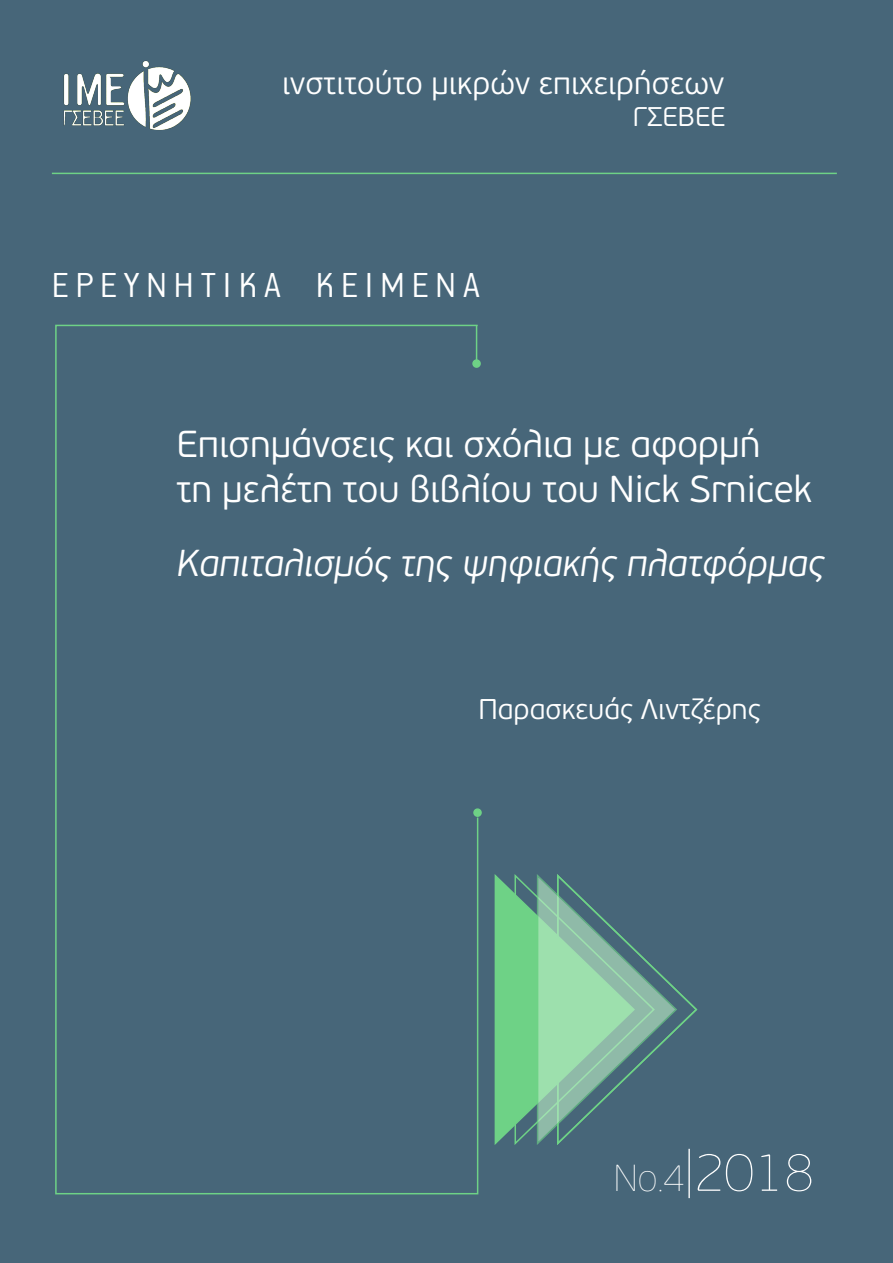
<style>
.page{position:relative;width:893px;height:1263px;background:#476679}
.page>*{position:absolute;margin:0;border:0;box-sizing:border-box;transform-origin:0 0}
.t1{font:54px "PF Beau Sans Pro X Thin";color:#fff}
.t2{font:300 39px "PF Premier Text";letter-spacing:.18em;color:#fff}
.t3{font:300 37.5px "PF Beau Sans Pro";color:#fff}
.t4{font:italic 300 37.5px "PF Beau Sans Pro";color:#fff}
.t5{font:300 31.5px "PF Beau Sans Pro";letter-spacing:.005em;color:#fff}
.t6{font:300 28.5px "PF Beau Sans Pro";color:#fff}
.t7{font:300 27px "PF Beau Sans Pro";color:#fff}
.s1{font-size:37.5px}
</style>
<div class="page">
<hr style="left:52px;top:173px;width:785px;height:1px;background:#6ed286">
<img style="left:54px;top:54px;width:142px;height:85px">
<svg style="left:494px;top:872px;width:204px;height:275px;background:#689d8b"></svg>
<div style="left:54px;top:324px;width:425px;height:871px;background:#476679"></div>
<hr style="left:476px;top:325px;width:1px;height:39px;background:#6ed286">
<div style="left:473px;top:360px;width:7px;height:7px;background:#6ed286;border-radius:50%"></div>
<div style="left:472px;top:359px;width:9px;height:9px;border:2px solid #6ed286;border-radius:50%"></div>
<div style="left:474px;top:809px;width:7px;height:7px;background:#6ed286;border-radius:50%"></div>
<div style="left:473px;top:808px;width:9px;height:9px;border:2px solid #6ed286;border-radius:50%"></div>
<p class="t5" style="left:282px;top:65px;width:444px">ινστιτούτο μικρών επιχειρήσεων</p>
<p class="t7" style="left:633px;top:102px;width:94px">ΓΣΕΒΕΕ</p>
<p class="t2" style="left:52px;top:266px;width:430px">ΕΡΕΥΝΗΤΙΚΑ ΚΕΙΜΕΝΑ</p>
<p class="t3" style="left:177px;top:422px;width:585px">Επισημάνσεις και σχόλια με αφορμή</p>
<p class="t3" style="left:177px;top:467px;width:637px">τη μελέτη του βιβλίου του Nick Srnicek</p>
<p class="t4" style="left:177px;top:542px;width:650px">Καπιταλισμός της ψηφιακής πλατφόρμας</p>
<p class="t6" style="left:478px;top:693px;width:284px">Παρασκευάς Λιντζέρης</p>
<p class="t1" style="left:614px;top:1141px;width:202px"><span class="s1">No.4</span>|2018</p>
</div>
